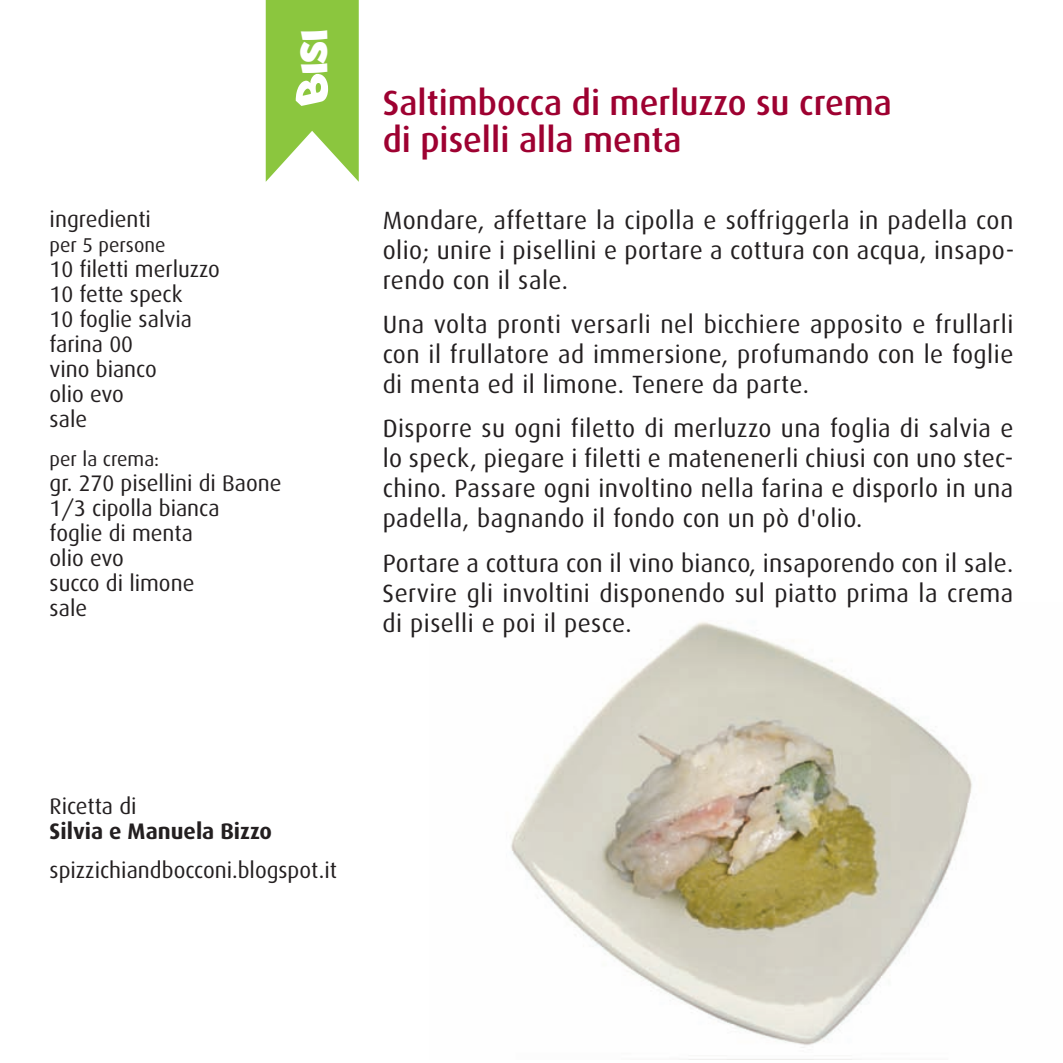
<style>
.page{position:relative;width:1063px;height:1063px;background:#fff}
.page>*{position:absolute;margin:0;border:0;box-sizing:border-box;transform-origin:0 0}
.t1{font:44.5px "Arfmoochikncheez";color:#fff}
.t2{font:500 35px/37.5px "Dax";color:#9e0131}
.t3{font:25px/30px "Dax";letter-spacing:.02em;color:#231f20;text-align:justify}
.t4{font:22.5px/25px "Dax";color:#231f20}
.t5{font:700 22.5px "Dax";color:#231f20}
.t6{font:20px "Dax";color:#231f20}
.s1{font-size:52.25px}
</style>
<div class="page">
<img style="left:511px;top:622px;width:461px;height:438px">
<svg style="left:266px;top:0;width:93px;height:182px;background:#9bce59"></svg>
<h1 class="t1" style="left:294px;top:105px;width:76px;rotate:-90deg"><span class="s1">B</span>isi</h1>
<p class="t4" style="left:50px;top:208px;width:103px">ingredienti</p>
<p class="t6" style="left:50px;top:236px;width:117px">per 5 persone</p>
<p class="t4" style="left:50px;top:258px;width:172px">10 filetti merluzzo<br>10 fette speck<br>10 foglie salvia farina 00<br>vino bianco<br>olio evo<br>sale</p>
<p class="t6" style="left:50px;top:451px;width:111px">per la crema:</p>
<p class="t4" style="left:50px;top:472px;width:234px">gr. 270 pisellini di Baone<br>1/3 cipolla bianca<br>foglie di menta<br>olio evo<br>succo di limone<br>sale</p>
<h2 class="t2" style="left:383px;top:86px;width:511px">Saltimbocca di merluzzo su crema di piselli alla menta</h2>
<p class="t3" style="left:383px;top:207px;width:633px">Mondare, affettare la cipolla e soffriggerla in padella con olio; unire i pisellini e portare a cottura con acqua, insapo&shy;rendo con il sale.</p>
<p class="t3" style="left:383px;top:311px;width:632px">Una volta pronti versarli nel bicchiere apposito e frullarli con il frullatore ad immersione, profumando con le foglie di menta ed il limone. Tenere da parte.</p>
<p class="t3" style="left:383px;top:415px;width:632px">Disporre su ogni filetto di merluzzo una foglia di salvia e lo speck, piegare i filetti e matenenerli chiusi con uno stec&shy;chino. Passare ogni involtino nella farina e disporlo in una padella, bagnando il fondo con un pò d'olio.</p>
<p class="t3" style="left:383px;top:549px;width:632px">Portare a cottura con il vino bianco, insaporendo con il sale.<br>Servire gli involtini disponendo sul piatto prima la crema di piselli e poi il pesce.</p>
<p class="t4" style="left:50px;top:795px;width:89px">Ricetta di</p>
<p class="t5" style="left:50px;top:822px;width:224px">Silvia e Manuela Bizzo</p>
<p class="t4" style="left:50px;top:860px;width:289px">spizzichiandbocconi.blogspot.it</p>
</div>
